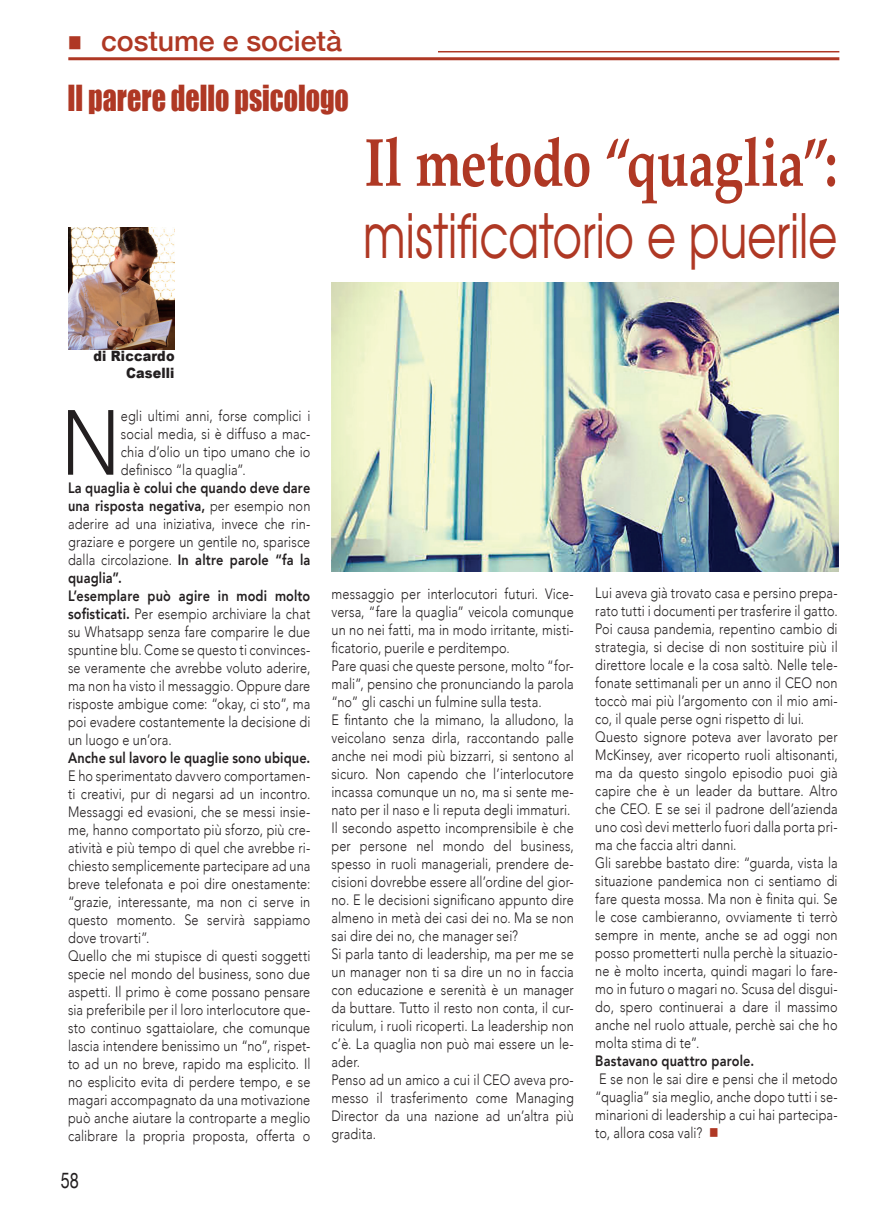
<style>
.page{position:relative;width:893px;height:1212px;background:#fff}
.page>*{position:absolute;margin:0;border:0;box-sizing:border-box;transform-origin:0 0}
.t1{font:300 91.2px "Avenir";color:#231f20;scale:.85 1}
.t2{font:700 68.25px "Palatino";letter-spacing:-.01em;color:#af3824;scale:.77 1}
.t3{font:60.75px "Avant Garde";color:#af3824;scale:.75 1}
.t4{font:33px "Impact";color:#af3824;scale:.85 1}
.t5{font:500 28.5px "Helvetica Neue";color:#af3824}
.t6{font:21.6px "Helvetica Neue";color:#231f20;scale:.75 1}
.t7{font:300 15px/18px "Avenir";letter-spacing:.01em;color:#231f20;scale:.85 1}
.t8{font:800 15px "Avenir";letter-spacing:.01em;color:#231f20;scale:.85 1}
.t9{font:900 14.25px/17.2px "Arial";letter-spacing:.01em;color:#231f20;text-align:right;scale:.9 1}
.s1{font-weight:800}
.s2{color:#af3824}
</style>
<div class="page">
<hr style="left:68px;top:57px;width:771px;height:3px;background:#af3824">
<hr style="left:438px;top:51px;width:401px;height:1px;background:#af3824">
<img style="left:68px;top:227px;width:107px;height:122px">
<img style="left:332px;top:282px;width:506px;height:289px">
<h3 class="t5" style="left:68px;top:17px;width:276px">■ costume e società</h3>
<h3 class="t4" style="left:67px;top:73px;width:333px">Il parere dello psicologo</h3>
<h2 class="t2" style="left:364px;top:104px;width:617px">Il metodo “quaglia”:</h2>
<h3 class="t3" style="left:363px;top:198px;width:634px">mistificatorio e puerile</h3>
<p class="t9" style="left:93px;top:347px;width:92px">di Riccardo<br>Caselli</p>
<h1 class="t1" style="left:61px;top:389px;width:73px">N</h1>
<p class="t7" style="left:121px;top:406px;width:224px;text-align:justify">egli ultimi anni, forse complici i social media, si è diffuso a mac&shy;chia d’olio un tipo umano che io definisco “la quaglia”.</p>
<p class="t7" style="left:68px;top:478px;width:287px"><span class="s1">La quaglia è colui che quando deve dare una risposta negativa,</span> per esempio non aderire ad una iniziativa, invece che rin&shy;graziare e porgere un gentile no, sparisce dalla circolazione. <span class="s1">In altre parole “fa la quaglia”.<br>L’esemplare può agire in modi molto sofisticati.</span> Per esempio archiviare la chat su Whatsapp senza fare comparire le due spuntine blu. Come se questo ti convinces&shy;se veramente che avrebbe voluto aderire, ma non ha visto il messaggio. Oppure dare risposte ambigue come: “okay, ci sto”, ma poi evadere costantemente la decisione di un luogo e un’ora.</p>
<p class="t8" style="left:68px;top:746px;width:287px">Anche sul lavoro le quaglie sono ubique.</p>
<p class="t7" style="left:68px;top:766px;width:287px">E ho sperimentato davvero comportamen&shy;ti creativi, pur di negarsi ad un incontro.<br>Messaggi ed evasioni, che se messi insie&shy;me, hanno comportato più sforzo, più cre&shy;atività e più tempo di quel che avrebbe ri&shy;chiesto semplicemente partecipare ad una breve telefonata e poi dire onestamente: “grazie, interessante, ma non ci serve in questo momento. Se servirà sappiamo dove trovarti”.<br>Quello che mi stupisce di questi soggetti specie nel mondo del business, sono due aspetti. Il primo è come possano pensare sia preferibile per il loro interlocutore que&shy;sto continuo sgattaiolare, che comunque lascia intendere benissimo un “no”, rispet&shy;to ad un no breve, rapido ma esplicito. Il no esplicito evita di perdere tempo, e se magari accompagnato da una motivazione può anche aiutare la controparte a meglio calibrare la propria proposta, offerta o</p>
<h3 class="t6" style="left:61px;top:1164px;width:26px">58</h3>
<p class="t7" style="left:331px;top:585px;width:287px">messaggio per interlocutori futuri. Vice&shy;versa, “fare la quaglia” veicola comunque un no nei fatti, ma in modo irritante, misti&shy;ficatorio, puerile e perditempo.<br>Pare quasi che queste persone, molto “for&shy;mali”, pensino che pronunciando la parola “no” gli caschi un fulmine sulla testa.<br>E fintanto che la mimano, la alludono, la veicolano senza dirla, raccontando palle anche nei modi più bizzarri, si sentono al sicuro. Non capendo che l’interlocutore incassa comunque un no, ma si sente me&shy;nato per il naso e li reputa degli immaturi.<br>Il secondo aspetto incomprensibile è che per persone nel mondo del business, spesso in ruoli manageriali, prendere de&shy;cisioni dovrebbe essere all’ordine del gior&shy;no. E le decisioni significano appunto dire almeno in metà dei casi dei no. Ma se non sai dire dei no, che manager sei?<br>Si parla tanto di leadership, ma per me se un manager non ti sa dire un no in faccia con educazione e serenità è un manager da buttare. Tutto il resto non conta, il cur&shy;riculum, i ruoli ricoperti. La leadership non c’è. La quaglia non può mai essere un le&shy;ader.<br>Penso ad un amico a cui il CEO aveva pro&shy;messo il trasferimento come Managing Director da una nazione ad un’altra più gradita.</p>
<p class="t7" style="left:595px;top:584px;width:287px">Lui aveva già trovato casa e persino prepa&shy;rato tutti i documenti per trasferire il gatto.<br>Poi causa pandemia, repentino cambio di strategia, si decise di non sostituire più il direttore locale e la cosa saltò. Nelle tele&shy;fonate settimanali per un anno il CEO non toccò mai più l’argomento con il mio ami&shy;co, il quale perse ogni rispetto di lui.<br>Questo signore poteva aver lavorato per McKinsey, aver ricoperto ruoli altisonanti, ma da questo singolo episodio puoi già capire che è un leader da buttare. Altro che CEO. E se sei il padrone dell’azienda uno così devi metterlo fuori dalla porta pri&shy;ma che faccia altri danni.<br>Gli sarebbe bastato dire: “guarda, vista la situazione pandemica non ci sentiamo di fare questa mossa. Ma non è finita qui. Se le cose cambieranno, ovviamente ti terrò sempre in mente, anche se ad oggi non posso prometterti nulla perchè la situazio&shy;ne è molto incerta, quindi magari lo fare&shy;mo in futuro o magari no. Scusa del disgui&shy;do, spero continuerai a dare il massimo anche nel ruolo attuale, perchè sai che ho molta stima di te”.</p>
<p class="t8" style="left:595px;top:1049px;width:188px">Bastavano quattro parole.</p>
<p class="t7" style="left:595px;top:1070px;width:287px;text-align:justify">E se non le sai dire e pensi che il metodo “quaglia” sia meglio, anche dopo tutti i se&shy;minarioni di leadership a cui hai partecipa&shy;to, allora cosa vali? <span class="s2">■</span></p>
</div>
